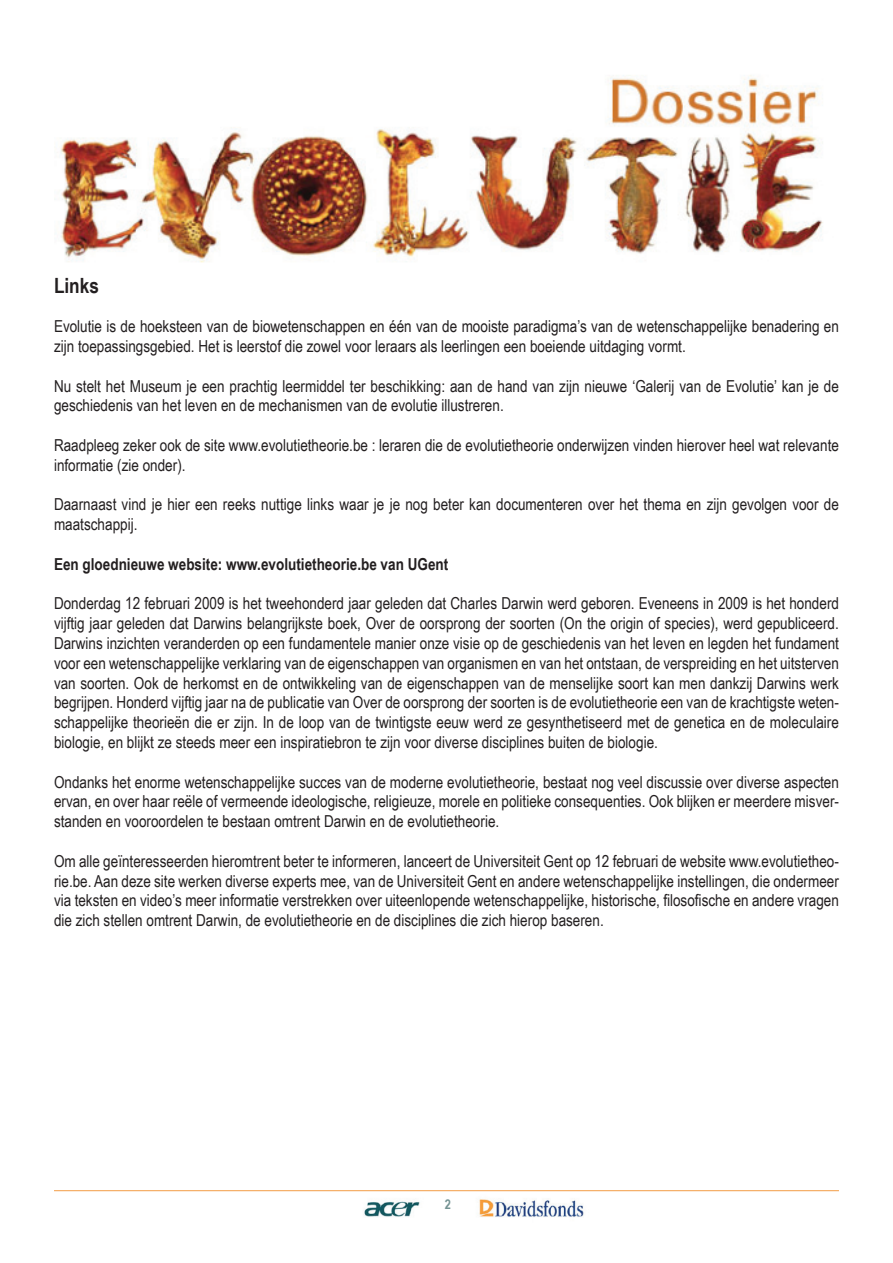
<style>
.page{position:relative;width:893px;height:1263px;background:#fff}
.page>*{position:absolute;margin:0;border:0;box-sizing:border-box;transform-origin:0 0}
.t1{font:700 21px "Arial Narrow";color:#231f20}
.t2{font:16.5px/19.8px "Arial Narrow";color:#231f20}
.t3{font:700 16.5px "Arial Narrow";color:#231f20}
.t4{font:700 13.5px "Arial Narrow";color:#749393}
</style>
<div class="page">
<img style="left:364px;top:1199px;width:220px;height:18px">
<hr style="left:54px;top:1190px;width:785px;height:1px;background:#f39d46">
<img style="left:60px;top:75px;width:763px;height:188px">
<p class="t1" style="left:54px;top:269px;width:46px">Links</p>
<p class="t2" style="left:54px;top:316px;width:786px">Evolutie is de hoeksteen van de biowetenschappen en één van de mooiste paradigma’s van de wetenschappelijke benadering en zijn toepassingsgebied. Het is leerstof die zowel voor leraars als leerlingen een boeiende uitdaging vormt.</p>
<p class="t2" style="left:54px;top:375px;width:786px">Nu stelt het Museum je een prachtig leermiddel ter beschikking: aan de hand van zijn nieuwe ‘Galerij van de Evolutie’ kan je de geschiedenis van het leven en de mechanismen van de evolutie illustreren.</p>
<p class="t2" style="left:54px;top:435px;width:786px">Raadpleeg zeker ook de site www.evolutietheorie.be : leraren die de evolutietheorie onderwijzen vinden hierover heel wat relevante informatie (zie onder).</p>
<p class="t2" style="left:54px;top:494px;width:786px">Daarnaast vind je hier een reeks nuttige links waar je je nog beter kan documenteren over het thema en zijn gevolgen voor de maatschappij.</p>
<p class="t3" style="left:54px;top:551px;width:396px">Een gloednieuwe website: www.evolutietheorie.be van UGent</p>
<p class="t2" style="left:54px;top:593px;width:786px;text-align:justify">Donderdag 12 februari 2009 is het tweehonderd jaar geleden dat Charles Darwin werd geboren. Eveneens in 2009 is het honderd vijftig jaar geleden dat Darwins belangrijkste boek, Over de oorsprong der soorten (On the origin of species), werd gepubliceerd.<br>Darwins inzichten veranderden op een fundamentele manier onze visie op de geschiedenis van het leven en legden het fundament voor een wetenschappelijke verklaring van de eigenschappen van organismen en van het ontstaan, de verspreiding en het uitsterven van soorten. Ook de herkomst en de ontwikkeling van de eigenschappen van de menselijke soort kan men dankzij Darwins werk begrijpen. Honderd vijftig jaar na de publicatie van Over de oorsprong der soorten is de evolutietheorie een van de krachtigste weten&shy;schappelijke theorieën die er zijn. In de loop van de twintigste eeuw werd ze gesynthetiseerd met de genetica en de moleculaire biologie, en blijkt ze steeds meer een inspiratiebron te zijn voor diverse disciplines buiten de biologie.</p>
<p class="t2" style="left:54px;top:771px;width:786px;text-align:justify">Ondanks het enorme wetenschappelijke succes van de moderne evolutietheorie, bestaat nog veel discussie over diverse aspecten ervan, en over haar reële of vermeende ideologische, religieuze, morele en politieke consequenties. Ook blijken er meerdere misver&shy;standen en vooroordelen te bestaan omtrent Darwin en de evolutietheorie.</p>
<p class="t2" style="left:54px;top:850px;width:786px;text-align:justify">Om alle geïnteresseerden hieromtrent beter te informeren, lanceert de Universiteit Gent op 12 februari de website www.evolutietheo&shy;rie.be. Aan deze site werken diverse experts mee, van de Universiteit Gent en andere wetenschappelijke instellingen, die ondermeer via teksten en video’s meer informatie verstrekken over uiteenlopende wetenschappelijke, historische, filosofische en andere vragen die zich stellen omtrent Darwin, de evolutietheorie en de disciplines die zich hierop baseren.</p>
<p class="t4" style="left:445px;top:1194px;width:8px">2</p>
</div>
